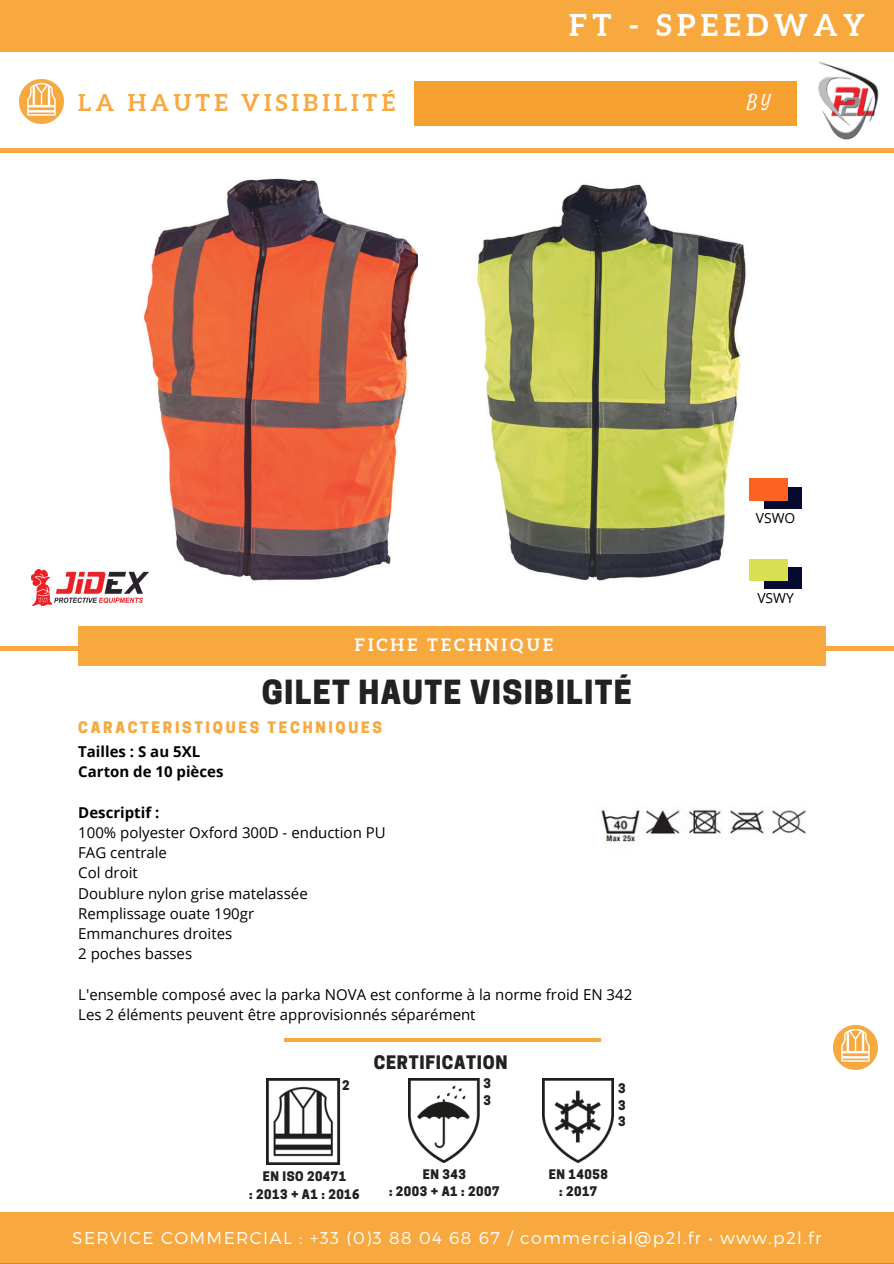
<style>
.page{position:relative;width:894px;height:1264px;background:#fff}
.page>*{position:absolute;margin:0;border:0;box-sizing:border-box;transform-origin:0 0}
.t1{font:800 31.2px "Cooper Hewitt";letter-spacing:.04em;color:#222}
.t2{font:700 30px "Aleo";letter-spacing:.18em;color:#fff}
.t3{font:700 23.1px "Aleo";letter-spacing:.18em;color:#f7a940}
.t4{font:18px "Satisfy";color:#fff}
.t5{font:800 17.55px "Cooper Hewitt";letter-spacing:.04em;color:#222}
.t6{font:300 17.1px "Montserrat";letter-spacing:.08em;color:#fff}
.t7{font:700 17.1px "Aleo";letter-spacing:.18em;color:#fff}
.t8{font:15px "Open Sans";color:#000}
.t9{font:700 15px "Open Sans";color:#000}
.t10{font:800 15px "Cooper Hewitt";letter-spacing:.18em;color:#f7a940}
.t11{font:13.8px "Open Sans";color:#000}
.t12{font:800 12.45px/17.1px "Cooper Hewitt";letter-spacing:.04em;color:#222}
</style>
<div class="page">
<div style="left:0;top:646px;width:893px;height:5px;background:#f7a940"></div>
<div style="left:78px;top:626px;width:747px;height:40px;background:#f7a940"></div>
<div style="left:0;top:1212px;width:893px;height:51px;background:#f7a940"></div>
<div style="left:0;top:0;width:893px;height:52px;background:#f7a940"></div>
<hr style="left:0;top:1263px;width:893px;height:1px;background:#be8d60">
<div style="left:0;top:148px;width:893px;height:5px;background:#f7a940"></div>
<img style="left:818px;top:62px;width:61px;height:78px">
<img style="left:143px;top:178px;width:275px;height:403px">
<img style="left:477px;top:184px;width:325px;height:405px">
<img style="left:31px;top:570px;width:117px;height:36px">
<img style="left:20px;top:80px;width:44px;height:43px">
<div style="left:414px;top:82px;width:382px;height:44px;background:#f6a12f"></div>
<img style="left:601px;top:809px;width:205px;height:35px">
<img style="left:833px;top:1025px;width:43px;height:43px">
<div style="left:763px;top:487px;width:38px;height:21px;background:#050a30"></div>
<div style="left:749px;top:479px;width:38px;height:21px;background:#fc6320"></div>
<div style="left:763px;top:567px;width:38px;height:21px;background:#050a30"></div>
<div style="left:749px;top:559px;width:38px;height:21px;background:#d8df50"></div>
<hr style="left:285px;top:1038px;width:315px;height:3px;background:#f7a940">
<img style="left:408px;top:1078px;width:71px;height:84px">
<img style="left:542px;top:1078px;width:71px;height:84px">
<img style="left:266px;top:1078px;width:75px;height:86px">
<h5 class="t2" style="left:569px;top:7px;width:297px">FT - SPEEDWAY</h5>
<p class="t3" style="left:78px;top:89px;width:318px">LA HAUTE VISIBILITÉ</p>
<h1 class="t4" style="left:746px;top:90px;width:25px">BY</h1>
<p class="t11" style="left:755px;top:508px;width:41px">VSWO</p>
<h2 class="t7" style="left:354px;top:635px;width:200px">FICHE TECHNIQUE</h2>
<p class="t1" style="left:262px;top:680px;width:371px">GILET HAUTE VISIBILITÉ</p>
<p class="t10" style="left:78px;top:721px;width:305px">CARACTERISTIQUES TECHNIQUES</p>
<p class="t9" style="left:78px;top:740px;width:123px">Tailles : S au 5XL</p>
<p class="t9" style="left:78px;top:761px;width:147px">Carton de 10 pièces</p>
<p class="t9" style="left:78px;top:801px;width:83px">Descriptif :</p>
<p class="t8" style="left:78px;top:821px;width:309px">100% polyester Oxford 300D - enduction PU</p>
<p class="t8" style="left:78px;top:842px;width:90px">FAG centrale</p>
<p class="t8" style="left:78px;top:862px;width:61px">Col droit</p>
<h4 class="t8" style="left:78px;top:882px;width:231px">Doublure nylon grise matelassée</h4>
<p class="t8" style="left:78px;top:902px;width:177px">Remplissage ouate 190gr</p>
<h1 class="t8" style="left:78px;top:923px;width:155px">Emmanchures droites</h1>
<p class="t8" style="left:78px;top:943px;width:115px">2 poches basses</p>
<p class="t8" style="left:78px;top:983px;width:555px">L'ensemble composé avec la parka NOVA est conforme à la norme froid EN 342</p>
<p class="t8" style="left:78px;top:1004px;width:399px">Les 2 éléments peuvent être approvisionnés séparément</p>
<h3 class="t12" style="left:342px;top:1078px;width:9px">2</h3>
<p class="t5" style="left:373px;top:1055px;width:135px">CERTIFICATION</p>
<p class="t12" style="left:483px;top:1076px;width:9px">3<br>3</p>
<p class="t12" style="left:262px;top:1169px;width:85px">EN ISO 20471</p>
<p class="t12" style="left:249px;top:1186px;width:112px">: 2013 + A1 : 2016</p>
<p class="t12" style="left:422px;top:1167px;width:45px">EN 343</p>
<p class="t12" style="left:389px;top:1184px;width:112px">: 2003 + A1 : 2007</p>
<p class="t12" style="left:618px;top:1081px;width:9px">3</p>
<p class="t12" style="left:618px;top:1098px;width:9px">3</p>
<p class="t12" style="left:618px;top:1114px;width:9px">3</p>
<p class="t12" style="left:548px;top:1167px;width:60px">EN 14058</p>
<p class="t12" style="left:559px;top:1184px;width:40px">: 2017</p>
<p class="t11" style="left:757px;top:588px;width:38px">VSWY</p>
<p class="t6" style="left:72px;top:1227px;width:750px">SERVICE COMMERCIAL : +33 (0)3 88 04 68 67 / commercial@p2l.fr • www.p2l.fr</p>
</div>
